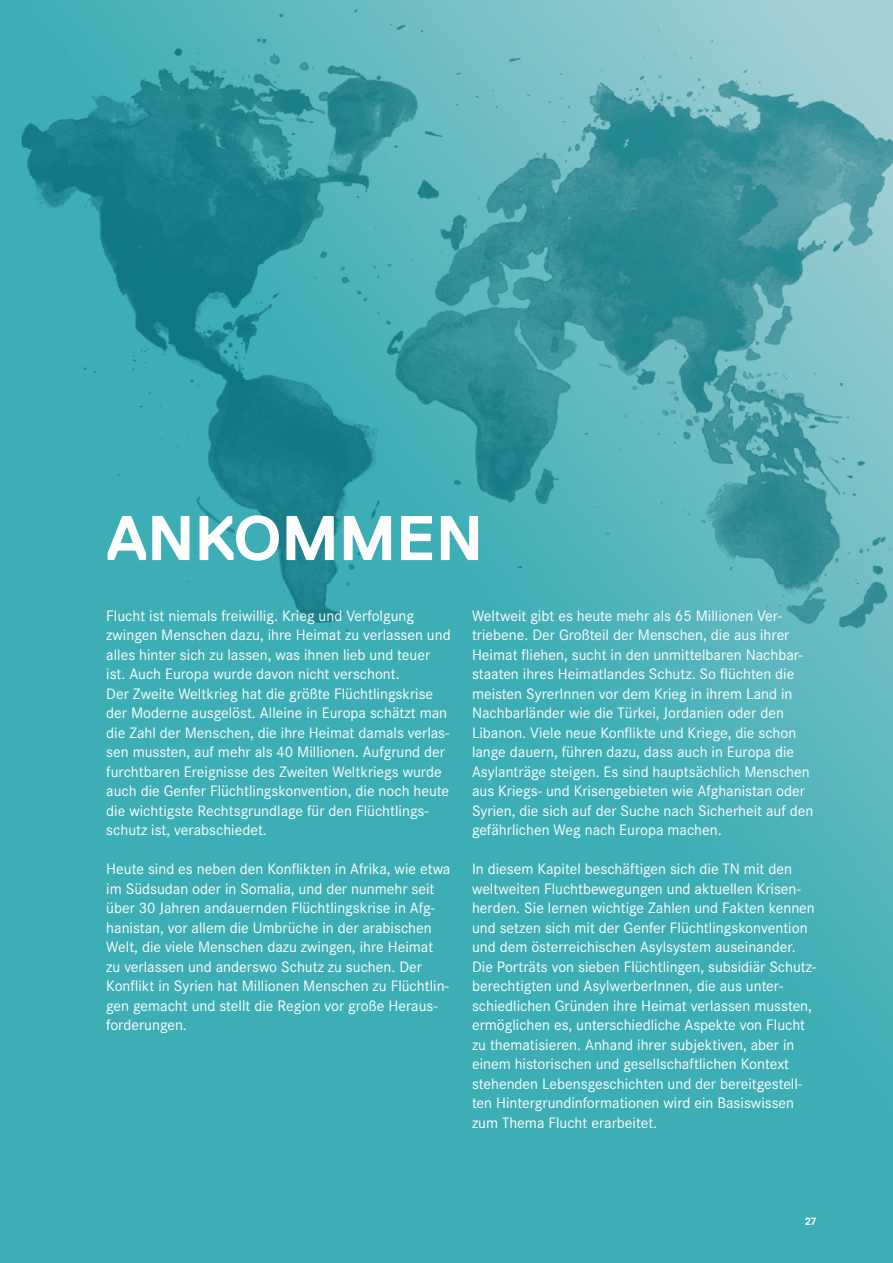
<style>
.page{position:relative;width:893px;height:1263px;background:#fff}
.page>*{position:absolute;margin:0;border:0;box-sizing:border-box;transform-origin:0 0}
.t1{font:700 63px "Replica";color:#fff}
.t2{font:15.75px/19.5px "Corporate S";color:#fff}
.t3{font:700 10.5px "Replica";color:#fff}
</style>
<div class="page">
<svg style="left:0;top:640px;width:893px;height:623px;background:#3faeb5"></svg>
<img style="left:0;top:0;width:893px;height:640px">
<h1 class="t1" style="left:106px;top:503px;width:378px">ANKOMMEN</h1>
<p class="t2" style="left:106px;top:606px;width:346px">Flucht ist niemals freiwillig. Krieg und Verfolgung zwingen Menschen dazu, ihre Heimat zu verlassen und alles hinter sich zu lassen, was ihnen lieb und teuer ist. Auch Europa wurde davon nicht verschont.<br>Der Zweite Weltkrieg hat die größte Flüchtlingskrise der Moderne ausgelöst. Alleine in Europa schätzt man die Zahl der Menschen, die ihre Heimat damals verlas&shy;sen mussten, auf mehr als 40 Millionen. Aufgrund der furchtbaren Ereignisse des Zweiten Weltkriegs wurde auch die Genfer Flüchtlingskonvention, die noch heute die wichtigste Rechtsgrundlage für den Flüchtlings&shy;schutz ist, verabschiedet.</p>
<p class="t2" style="left:106px;top:860px;width:346px">Heute sind es neben den Konflikten in Afrika, wie etwa im Südsudan oder in Somalia, und der nunmehr seit über 30 Jahren andauernden Flüchtlingskrise in Afg&shy;hanistan, vor allem die Umbrüche in der arabischen Welt, die viele Menschen dazu zwingen, ihre Heimat zu verlassen und anderswo Schutz zu suchen. Der Konflikt in Syrien hat Millionen Menschen zu Flüchtlin&shy;gen gemacht und stellt die Region vor große Heraus&shy;forderungen.</p>
<p class="t2" style="left:472px;top:606px;width:343px">Weltweit gibt es heute mehr als 65 Millionen Ver&shy;triebene. Der Großteil der Menschen, die aus ihrer Heimat fliehen, sucht in den unmittelbaren Nachbar&shy;staaten ihres Heimatlandes Schutz. So flüchten die meisten SyrerInnen vor dem Krieg in ihrem Land in Nachbarländer wie die Türkei, Jordanien oder den Libanon. Viele neue Konflikte und Kriege, die schon lange dauern, führen dazu, dass auch in Europa die Asylanträge steigen. Es sind hauptsächlich Menschen aus Kriegs- und Krisengebieten wie Afghanistan oder Syrien, die sich auf der Suche nach Sicherheit auf den gefährlichen Weg nach Europa machen.</p>
<p class="t2" style="left:472px;top:859px;width:346px">In diesem Kapitel beschäftigen sich die TN mit den weltweiten Fluchtbewegungen und aktuellen Krisen&shy;herden. Sie lernen wichtige Zahlen und Fakten kennen und setzen sich mit der Genfer Flüchtlingskonvention und dem österreichischen Asylsystem auseinander.<br>Die Porträts von sieben Flüchtlingen, subsidiär Schutz&shy;berechtigten und AsylwerberInnen, die aus unter&shy;schiedlichen Gründen ihre Heimat verlassen mussten, ermöglichen es, unterschiedliche Aspekte von Flucht zu thematisieren. Anhand ihrer subjektiven, aber in einem historischen und gesellschaftlichen Kontext stehenden Lebensgeschichten und der bereitgestell&shy;ten Hintergrundinformationen wird ein Basiswissen zum Thema Flucht erarbeitet.</p>
<p class="t3" style="left:805px;top:1216px;width:13px">27</p>
</div>
